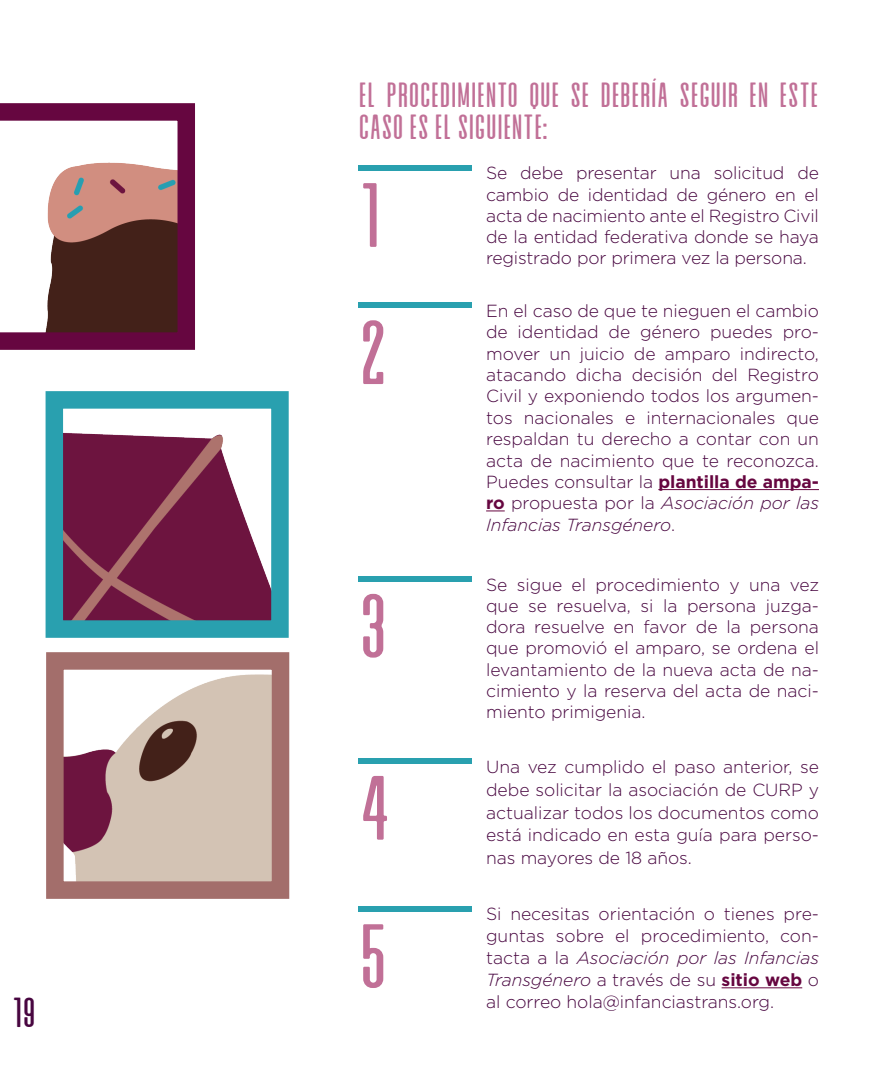
<style>
.page{position:relative;width:882px;height:1071px;background:#fff}
.page>*{position:absolute;margin:0;border:0;box-sizing:border-box;transform-origin:0 0}
.t1{font:91px "Alvaro Condensed";color:#c17097}
.t2{font:42px "Alvaro Condensed";color:#480640}
.t3{font:35px/31.5px "Alvaro Condensed";color:#c17097}
.t4{font:300 17.5px/21.2px "Gotham";color:#480640;text-align:justify}
.s1{font-weight:700;color:#660640}
.s2{font-style:italic}
</style>
<div class="page">
<hr style="left:658px;top:489px;width:161px;height:1px;background:#660640">
<svg style="left:486px;top:511px;width:19px;height:1px"></svg>
<hr style="left:722px;top:987px;width:80px;height:1px;background:#660640">
<div style="left:359px;top:165px;width:113px;height:6px;background:#29a0af"></div>
<div style="left:359px;top:303px;width:113px;height:5px;background:#29a0af"></div>
<div style="left:359px;top:576px;width:113px;height:5px;background:#29a0af"></div>
<div style="left:359px;top:758px;width:113px;height:5px;background:#29a0af"></div>
<div style="left:359px;top:907px;width:113px;height:5px;background:#29a0af"></div>
<img style="left:65px;top:433px;width:205px;height:186px">
<img style="left:65px;top:674px;width:205px;height:206px">
<div style="left:46px;top:391px;width:243px;height:247px;border:18px solid #29a0af"></div>
<svg style="left:0;top:103px;width:195px;height:247px"></svg>
<div style="left:46px;top:652px;width:243px;height:247px;border:18px solid #a36e6b"></div>
<p class="t2" style="left:12px;top:1000px;width:25px">19</p>
<p class="t3" style="left:359px;top:82px;width:462px">EL PROCEDIMIENTO QUE SE DEBERÍA SEGUIR EN ESTE<br>CASO ES EL SIGUIENTE:</p>
<p class="t1" style="left:359px;top:187px;width:24px">1</p>
<p class="t1" style="left:359px;top:324px;width:31px">2</p>
<p class="t1" style="left:359px;top:598px;width:31px">3</p>
<p class="t1" style="left:359px;top:780px;width:35px">4</p>
<p class="t1" style="left:359px;top:928px;width:31px">5</p>
<p class="t4" style="left:486px;top:162px;width:334px">Se debe presentar una solicitud de cambio de identidad de género en el acta de nacimiento ante el Registro Civil de la entidad federativa donde se haya registrado por primera vez la persona.</p>
<p class="t4" style="left:486px;top:300px;width:334px">En el caso de que te nieguen el cambio de identidad de género puedes pro&shy;mover un juicio de amparo indirecto, atacando dicha decisión del Registro Civil y exponiendo todos los argumen&shy;tos nacionales e internacionales que respaldan tu derecho a contar con un acta de nacimiento que te reconozca.<br>Puedes consultar la <span class="s1">plantilla de ampa&shy;ro</span> propuesta por la <span class="s2">Asociación por las Infancias Transgénero</span>.</p>
<p class="t4" style="left:486px;top:574px;width:334px">Se sigue el procedimiento y una vez que se resuelva, si la persona juzga&shy;dora resuelve en favor de la persona que promovió el amparo, se ordena el levantamiento de la nueva acta de na&shy;cimiento y la reserva del acta de naci&shy;miento primigenia.</p>
<p class="t4" style="left:486px;top:755px;width:334px;line-height:22.8px">Una vez cumplido el paso anterior, se debe solicitar la asociación de CURP y actualizar todos los documentos como está indicado en esta guía para perso&shy;nas mayores de 18 años.</p>
<p class="t4" style="left:486px;top:903px;width:334px;line-height:21.9px">Si necesitas orientación o tienes pre&shy;guntas sobre el procedimiento, con&shy;tacta a la <span class="s2">Asociación por las Infancias Transgénero</span> a través de su <span class="s1">sitio web</span> o al correo hola@infanciastrans.org.</p>
</div>
